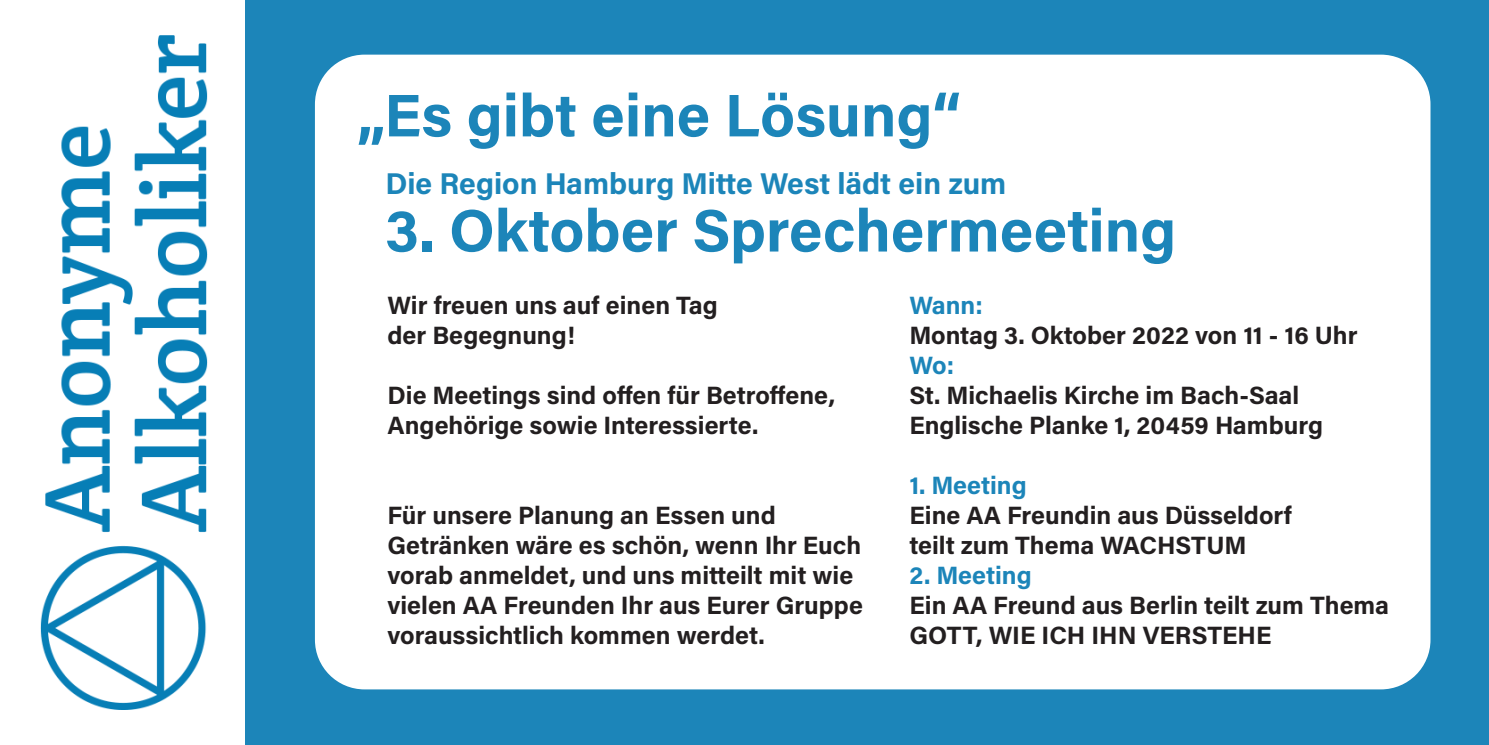
<style>
.page{position:relative;width:1489px;height:745px;background:#fff}
.page>*{position:absolute;margin:0;border:0;box-sizing:border-box;transform-origin:0 0}
.t1{font:700 60px "Acumin Pro";color:#1c85b9}
.t2{font:700 30px "Acumin Pro";color:#1c85b9}
.t3{font:700 25px/30px "Acumin Pro";color:#231f20}
.t4{font:700 25px "Acumin Pro";color:#1c85b9}
</style>
<div class="page">
<div style="left:245px;top:0;width:1243px;height:744px;background:#1c85b9"></div>
<div style="left:315px;top:55px;width:1115px;height:634px;background:#fff;border-radius:50px"></div>
<img style="left:41px;top:36px;width:166px;height:672px">
<p class="t1" style="left:356px;top:73px;width:606px">„Es gibt eine Lösung“</p>
<p class="t2" style="left:385px;top:162px;width:622px">Die Region Hamburg Mitte West lädt ein zum</p>
<p class="t1" style="left:385px;top:188px;width:792px">3. Oktober Sprechermeeting</p>
<p class="t4" style="left:909px;top:287px;width:75px">Wann:</p>
<p class="t3" style="left:909px;top:318px;width:450px">Montag 3. Oktober 2022 von 11 - 16 Uhr</p>
<p class="t4" style="left:909px;top:347px;width:46px">Wo:</p>
<p class="t3" style="left:909px;top:378px;width:391px">St. Michaelis Kirche im Bach-Saal</p>
<p class="t3" style="left:909px;top:408px;width:415px">Englische Planke 1, 20459 Hamburg</p>
<p class="t4" style="left:909px;top:467px;width:119px">1. Meeting</p>
<p class="t3" style="left:909px;top:498px;width:384px">Eine AA Freundin aus Düsseldorf</p>
<p class="t3" style="left:909px;top:528px;width:339px">teilt zum Thema WACHSTUM</p>
<p class="t4" style="left:909px;top:557px;width:124px">2. Meeting</p>
<p class="t3" style="left:909px;top:588px;width:481px">Ein AA Freund aus Berlin teilt zum Thema<br>GOTT, WIE ICH IHN VERSTEHE</p>
<p class="t3" style="left:387px;top:288px;width:332px">Wir freuen uns auf einen Tag</p>
<p class="t3" style="left:387px;top:318px;width:189px">der Begegnung!</p>
<p class="t3" style="left:387px;top:378px;width:449px">Die Meetings sind offen für Betroffene,</p>
<p class="t3" style="left:387px;top:408px;width:372px">Angehörige sowie Interessierte.</p>
<p class="t3" style="left:387px;top:498px;width:477px">Für unsere Planung an Essen und Getränken wäre es schön, wenn Ihr Euch vorab anmeldet, und uns mitteilt mit wie vielen AA Freunden Ihr aus Eurer Gruppe voraussichtlich kommen werdet.</p>
</div>
